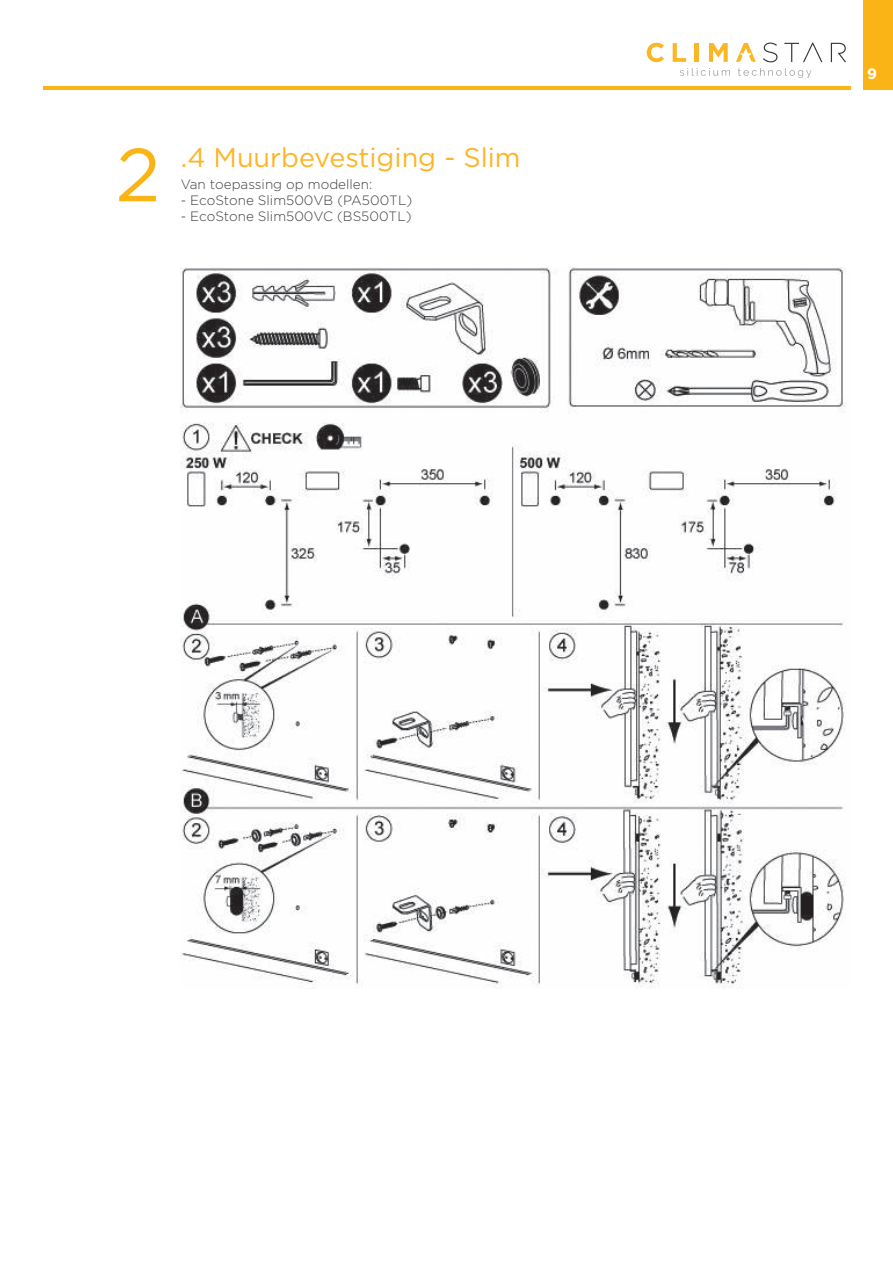
<style>
.page{position:relative;width:893px;height:1263px;background:#fff}
.page>*{position:absolute;margin:0;border:0;box-sizing:border-box;transform-origin:0 0}
.t1{font:75px "Gotham";color:#fbb416}
.t2{font:27px "Gotham";color:#fcb525}
.t3{font:700 15px "Gotham";color:#fff}
.t4{font:300 13.5px "Gotham";color:#3e3e3f}
</style>
<div class="page">
<img style="left:181px;top:267px;width:665px;height:721px">
<svg style="left:680px;top:68px;width:50px;height:8px"></svg>
<svg style="left:738px;top:68px;width:73px;height:10px"></svg>
<svg style="left:647px;top:43px;width:17px;height:19px"></svg>
<svg style="left:673px;top:43px;width:13px;height:19px"></svg>
<hr style="left:695px;top:43px;width:4px;height:19px;background:#fcb525">
<svg style="left:709px;top:43px;width:19px;height:19px"></svg>
<svg style="left:736px;top:43px;width:20px;height:19px"></svg>
<svg style="left:763px;top:43px;width:14px;height:19px"></svg>
<svg style="left:784px;top:43px;width:38px;height:19px"></svg>
<svg style="left:831px;top:43px;width:15px;height:19px"></svg>
<div style="left:863px;top:0;width:30px;height:89px;background:#fbb416"></div>
<hr style="left:43px;top:86px;width:807px;height:3px;background:#fbb416">
<h1 class="t1" style="left:116px;top:141px;width:46px">2</h1>
<h2 class="t2" style="left:181px;top:146px;width:341px">.4 Muurbevestiging - Slim</h2>
<p class="t4" style="left:181px;top:178px;width:193px">Van toepassing op modellen:</p>
<p class="t4" style="left:181px;top:194px;width:233px">- EcoStone Slim500VB (PA500TL)</p>
<p class="t4" style="left:181px;top:210px;width:232px">- EcoStone Slim500VC (BS500TL)</p>
<p class="t3" style="left:867px;top:67px;width:11px">9</p>
</div>
